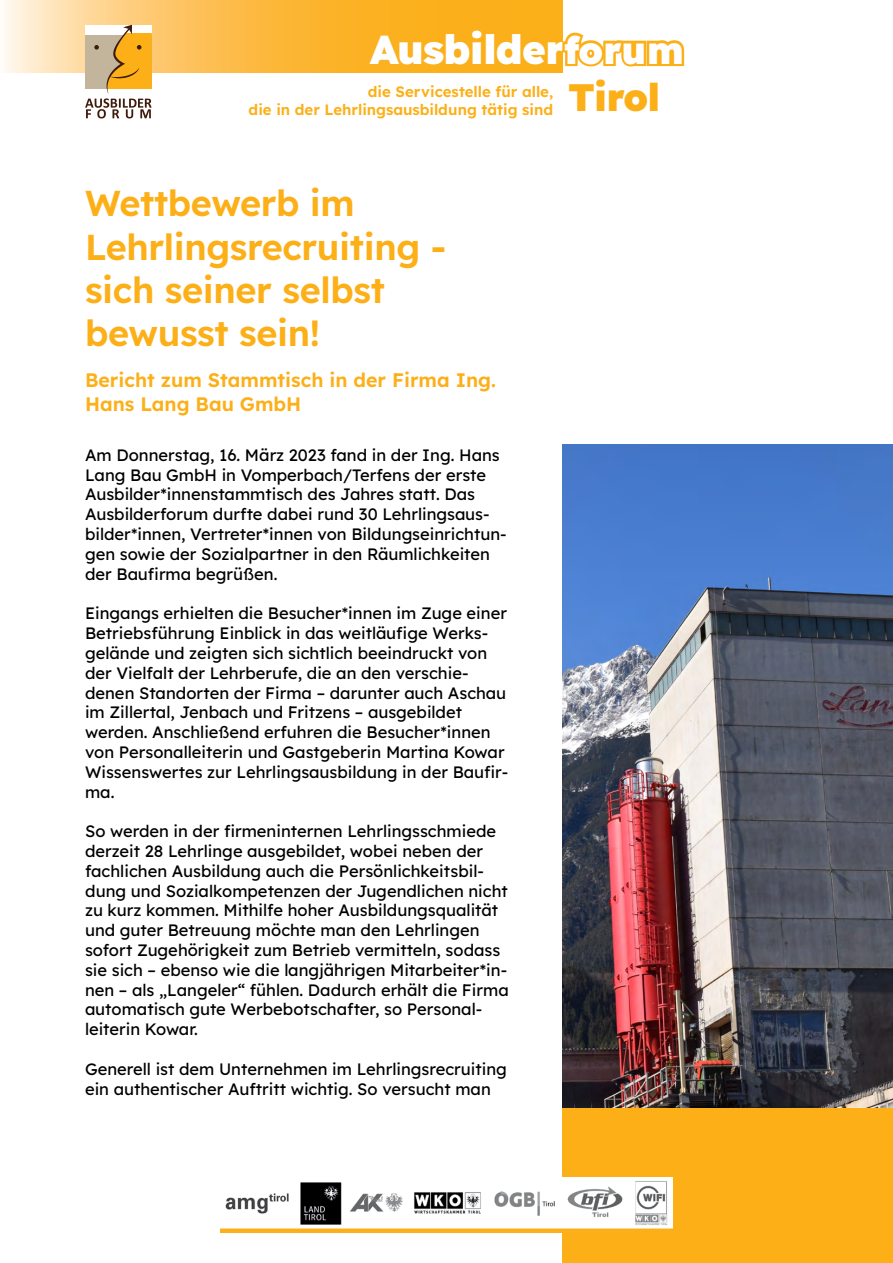
<style>
.page{position:relative;width:893px;height:1263px;background:#fff}
.page>*{position:absolute;margin:0;border:0;box-sizing:border-box;transform-origin:0 0}
.t1{font:900 40.5px "Lexend";letter-spacing:-.02em;color:#fff}
.t2{font:900 38.25px "Lexend";letter-spacing:-.02em;color:#fcaf17}
.t3{font:600 36px/43.2px "Lexend";letter-spacing:-.01em;color:#fcaf17}
.t4{font:600 19.5px/23.4px "Lexend";color:#fcaf17}
.t5{font:16.5px/19.8px "Lexend";color:#000}
.t6{font:600 15px/18px "Lexend";color:#fcaf17;text-align:right}
.s1{font-size:38.25px}
</style>
<div class="page">
<div style="left:563px;top:767px;width:330px;height:496px;background:#fcaf17"></div>
<img style="left:563px;top:444px;width:330px;height:664px">
<svg style="left:4px;top:0;width:559px;height:72px;background:#fcbe4b"></svg>
<svg style="left:560px;top:29px;width:125px;height:41px"></svg>
<svg style="left:85px;top:25px;width:67px;height:93px"></svg>
<img style="left:220px;top:1178px;width:452px;height:54px">
<h1 class="t1" style="left:370px;top:20px;width:315px">Ausbilder<span class="s1">forum</span></h1>
<h2 class="t2" style="left:568px;top:70px;width:94px">Tirol</h2>
<p class="t6" style="left:249px;top:81px;width:306px">die Servicestelle für alle,<br>die in der Lehrlingsausbildung tätig sind</p>
<h3 class="t3" style="left:85px;top:180px;width:363px">Wettbewerb im<br>Lehrlingsrecruiting - sich seiner selbst bewusst sein!</h3>
<p class="t4" style="left:85px;top:367px;width:412px">Bericht zum Stammtisch in der Firma Ing.<br>Hans Lang Bau GmbH</p>
<p class="t5" style="left:85px;top:444px;width:423px">Am Donnerstag, 16. März 2023 fand in der Ing. Hans Lang Bau GmbH in Vomperbach/Terfens der erste Ausbilder*innenstammtisch des Jahres statt. Das Ausbilderforum durfte dabei rund 30 Lehrlingsaus&shy;bilder*innen, Vertreter*innen von Bildungseinrichtun&shy;gen sowie der Sozialpartner in den Räumlichkeiten der Baufirma begrüßen.</p>
<p class="t5" style="left:85px;top:602px;width:425px">Eingangs erhielten die Besucher*innen im Zuge einer Betriebsführung Einblick in das weitläufige Werks&shy;gelände und zeigten sich sichtlich beeindruckt von der Vielfalt der Lehrberufe, die an den verschie&shy;denen Standorten der Firma – darunter auch Aschau im Zillertal, Jenbach und Fritzens – ausgebildet werden. Anschließend erfuhren die Besucher*innen von Personalleiterin und Gastgeberin Martina Kowar Wissenswertes zur Lehrlingsausbildung in der Baufir&shy;ma.</p>
<p class="t5" style="left:85px;top:820px;width:425px">So werden in der firmeninternen Lehrlingsschmiede derzeit 28 Lehrlinge ausgebildet, wobei neben der fachlichen Ausbildung auch die Persönlichkeitsbil&shy;dung und Sozialkompetenzen der Jugendlichen nicht zu kurz kommen. Mithilfe hoher Ausbildungsqualität und guter Betreuung möchte man den Lehrlingen sofort Zugehörigkeit zum Betrieb vermitteln, sodass sie sich – ebenso wie die langjährigen Mitarbeiter*in&shy;nen – als „Langeler“ fühlen. Dadurch erhält die Firma automatisch gute Werbebotschafter, so Personal&shy;leiterin Kowar.</p>
<p class="t5" style="left:85px;top:1058px;width:423px">Generell ist dem Unternehmen im Lehrlingsrecruiting ein authentischer Auftritt wichtig. So versucht man</p>
</div>
